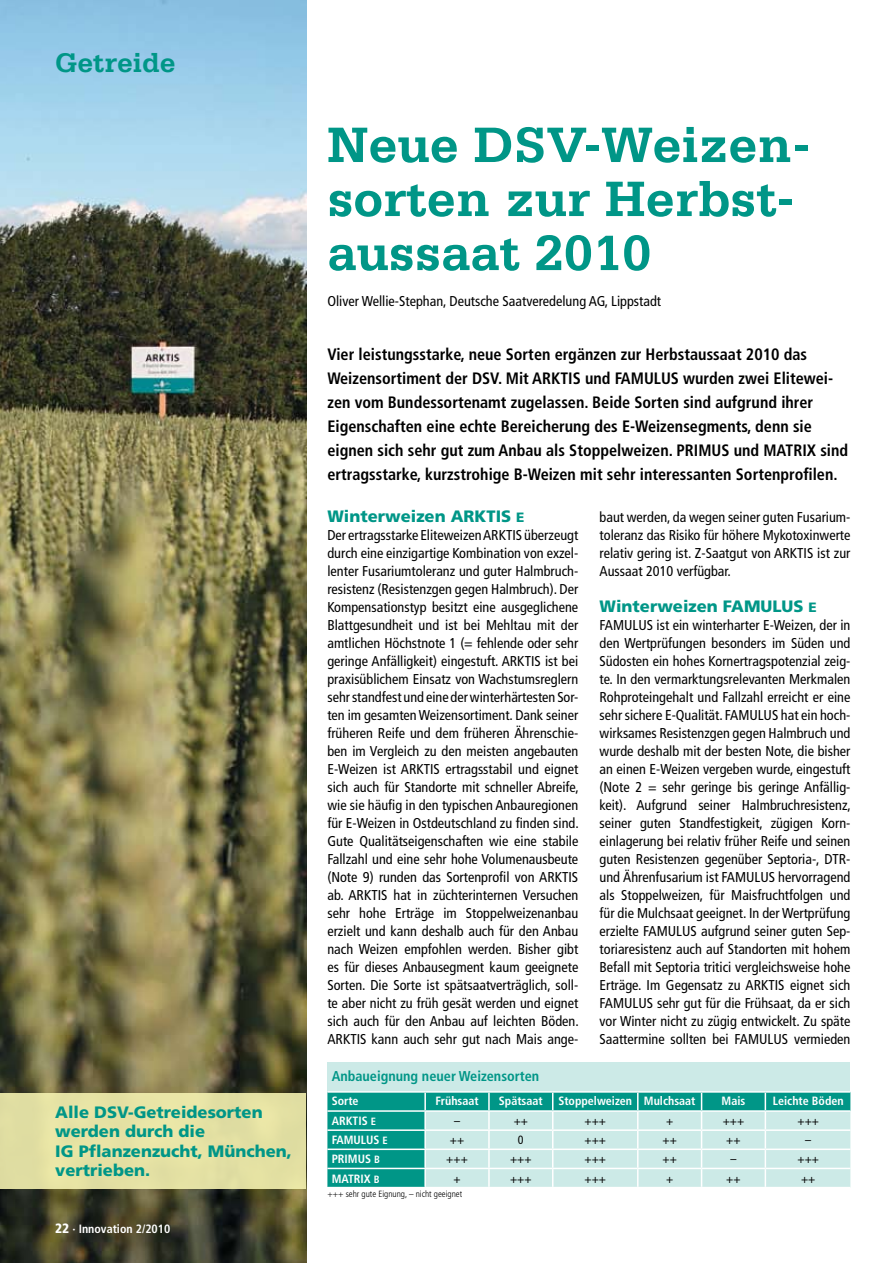
<style>
.page{position:relative;width:893px;height:1263px;background:#fff}
.page>*{position:absolute;margin:0;border:0;box-sizing:border-box;transform-origin:0 0}
.t1{font:700 52.5px/54px "Serifa";color:#009687}
.t2{font:700 28.5px "Serifa";color:#009687}
.t3{font:700 condensed 16.5px/24px "Frutiger";color:#000}
.t4{font:900 16.5px/19.5px "Frutiger";color:#009687}
.t5{font:condensed 14.25px/18px "Frutiger";color:#000;text-align:justify}
.t6{font:700 condensed 14.25px "Frutiger";color:#009687}
.t7{font:700 condensed 12px "Frutiger";color:#fff}
.t8{font:condensed 12px "Frutiger";color:#000}
.t9{font:300 condensed 9px "Frutiger";color:#000}
.s1{font-weight:900;font-size:13.5px}
.s2{font-size:13.5px}
.s3{font-size:10.5px}
</style>
<div class="page">
<img style="left:0;top:0;width:306px;height:1263px">
<div style="left:327px;top:1062px;width:523px;height:30px;background:#cceae7"></div>
<div style="left:327px;top:1093px;width:97px;height:94px;background:#009687"></div>
<hr style="left:327px;top:1129px;width:99px;height:2px;background:#fff">
<hr style="left:327px;top:1148px;width:99px;height:2px;background:#fff">
<hr style="left:327px;top:1168px;width:99px;height:1px;background:#fff">
<hr style="left:327px;top:1110px;width:98px;height:2px;background:#fff">
<svg style="left:424px;top:1093px;width:426px;height:94px;background:#abdcd7"></svg>
<hr style="left:327px;top:1091px;width:98px;height:2px;background:#fff">
<hr style="left:425px;top:1091px;width:64px;height:2px;background:#fff">
<hr style="left:489px;top:1091px;width:64px;height:2px;background:#fff">
<hr style="left:553px;top:1091px;width:85px;height:2px;background:#fff">
<hr style="left:638px;top:1091px;width:64px;height:2px;background:#fff">
<hr style="left:702px;top:1091px;width:63px;height:2px;background:#fff">
<hr style="left:765px;top:1091px;width:85px;height:2px;background:#fff">
<div style="left:0;top:1093px;width:306px;height:95px;background:#e4e1a3"></div>
<h2 class="t2" style="left:55px;top:46px;width:122px">Getreide</h2>
<p class="t4" style="left:55px;top:1102px;width:238px">Alle DSV-Getreidesorten werden durch die<br>IG Pflanzenzucht, München, vertrieben.</p>
<p class="t7" style="left:55px;top:1222px;width:117px"><span class="s1">22</span> · Innovation 2/2010</p>
<h1 class="t1" style="left:327px;top:117px;width:484px">Neue DSV-Weizen&shy;sorten zur Herbst&shy;aussaat 2010</h1>
<p class="t5" style="left:327px;top:292px;width:335px">Oliver Wellie-Stephan, Deutsche Saatveredelung AG, Lippstadt</p>
<p class="t3" style="left:327px;top:342px;width:522px">Vier leistungsstarke, neue Sorten ergänzen zur Herbstaussaat 2010 das Weizensortiment der DSV. Mit ARKTIS und FAMULUS wurden zwei Elitewei&shy;zen vom Bundessortenamt zugelassen. Beide Sorten sind aufgrund ihrer Eigenschaften eine echte Bereicherung des E-Weizensegments, denn sie eignen sich sehr gut zum Anbau als Stoppelweizen. PRIMUS und MATRIX sind ertragsstarke, kurzstrohige B-Weizen mit sehr interessanten Sortenprofilen.</p>
<p class="t4" style="left:327px;top:506px;width:199px">Winterweizen ARKTIS <span class="s2">E</span></p>
<p class="t5" style="left:327px;top:526px;width:253px">Der ertragsstarke Eliteweizen ARKTIS überzeugt durch eine einzigartige Kombination von exzel&shy;lenter Fusariumtoleranz und guter Halmbruch&shy;resistenz (Resistenzgen gegen Halmbruch). Der Kompensationstyp besitzt eine ausgeglichene Blattgesundheit und ist bei Mehltau mit der amtlichen Höchstnote 1 (= fehlende oder sehr geringe Anfälligkeit) eingestuft. ARKTIS ist bei praxisüblichem Einsatz von Wachstumsreglern sehr standfest und eine der winterhärtesten Sor&shy;ten im gesamten Weizensortiment. Dank seiner früheren Reife und dem früheren Ährenschie&shy;ben im Vergleich zu den meisten angebauten E-Weizen ist ARKTIS ertragsstabil und eignet sich auch für Standorte mit schneller Abreife, wie sie häufig in den typischen Anbauregionen für E-Weizen in Ostdeutschland zu finden sind.<br>Gute Qualitätseigenschaften wie eine stabile Fallzahl und eine sehr hohe Volumenausbeute (Note 9) runden das Sortenprofil von ARKTIS ab. ARKTIS hat in züchterinternen Versuchen sehr hohe Erträge im Stoppelweizenanbau erzielt und kann deshalb auch für den Anbau nach Weizen empfohlen werden. Bisher gibt es für dieses Anbausegment kaum geeignete Sorten. Die Sorte ist spätsaatverträglich, soll&shy;te aber nicht zu früh gesät werden und eignet sich auch für den Anbau auf leichten Böden.<br>ARKTIS kann auch sehr gut nach Mais ange-</p>
<p class="t5" style="left:600px;top:508px;width:252px">baut werden, da wegen seiner guten Fusarium&shy;toleranz das Risiko für höhere Mykotoxinwerte relativ gering ist. Z-Saatgut von ARKTIS ist zur Aussaat 2010 verfügbar.</p>
<p class="t4" style="left:600px;top:596px;width:219px">Winterweizen FAMULUS <span class="s2">E</span></p>
<p class="t5" style="left:600px;top:616px;width:253px">FAMULUS ist ein winterharter E-Weizen, der in den Wertprüfungen besonders im Süden und Südosten ein hohes Kornertragspotenzial zeig&shy;te. In den vermarktungsrelevanten Merkmalen Rohproteingehalt und Fallzahl erreicht er eine sehr sichere E-Qualität. FAMULUS hat ein hoch&shy;wirksames Resistenzgen gegen Halmbruch und wurde deshalb mit der besten Note, die bisher an einen E-Weizen vergeben wurde, eingestuft (Note 2 = sehr geringe bis geringe Anfällig&shy;keit). Aufgrund seiner Halmbruchresistenz, seiner guten Standfestigkeit, zügigen Korn&shy;einlagerung bei relativ früher Reife und seinen guten Resistenzen gegenüber Septoria-, DTR&shy;und Ährenfusarium ist FAMULUS hervorragend als Stoppelweizen, für Maisfruchtfolgen und für die Mulchsaat geeignet. In der Wertprüfung erzielte FAMULUS aufgrund seiner guten Sep&shy;toriaresistenz auch auf Standorten mit hohem Befall mit Septoria tritici vergleichsweise hohe Erträge. Im Gegensatz zu ARKTIS eignet sich FAMULUS sehr gut für die Frühsaat, da er sich vor Winter nicht zu zügig entwickelt. Zu späte Saattermine sollten bei FAMULUS vermieden</p>
<p class="t6" style="left:332px;top:1068px;width:209px">Anbaueignung neuer Weizensorten</p>
<p class="t7" style="left:332px;top:1094px;width:28px">Sorte</p>
<p class="t7" style="left:435px;top:1094px;width:45px">Frühsaat</p>
<p class="t7" style="left:499px;top:1094px;width:45px">Spätsaat</p>
<p class="t7" style="left:558px;top:1094px;width:139px">Stoppelweizen Mulchsaat</p>
<p class="t7" style="left:722px;top:1094px;width:25px">Mais</p>
<p class="t7" style="left:773px;top:1094px;width:72px">Leichte Böden</p>
<p class="t7" style="left:332px;top:1114px;width:46px">ARKTIS <span class="s3">E</span></p>
<p class="t8" style="left:454px;top:1114px;width:7px">–</p>
<p class="t8" style="left:514px;top:1114px;width:16px">++</p>
<p class="t8" style="left:584px;top:1114px;width:23px">+++</p>
<p class="t8" style="left:666px;top:1114px;width:9px">+</p>
<p class="t8" style="left:723px;top:1114px;width:23px">+++</p>
<p class="t8" style="left:797px;top:1114px;width:23px">+++</p>
<p class="t7" style="left:332px;top:1133px;width:58px">FAMULUS <span class="s3">E</span></p>
<p class="t8" style="left:450px;top:1133px;width:16px">++</p>
<p class="t8" style="left:518px;top:1133px;width:7px">0</p>
<p class="t8" style="left:584px;top:1133px;width:23px">+++</p>
<p class="t8" style="left:662px;top:1133px;width:16px">++</p>
<p class="t8" style="left:726px;top:1133px;width:16px">++</p>
<p class="t8" style="left:805px;top:1133px;width:7px">–</p>
<p class="t7" style="left:332px;top:1152px;width:50px">PRIMUS <span class="s3">B</span></p>
<p class="t8" style="left:446px;top:1152px;width:23px">+++</p>
<p class="t8" style="left:510px;top:1152px;width:23px">+++</p>
<p class="t8" style="left:584px;top:1152px;width:23px">+++</p>
<p class="t8" style="left:662px;top:1152px;width:16px">++</p>
<p class="t8" style="left:730px;top:1152px;width:7px">–</p>
<p class="t8" style="left:797px;top:1152px;width:23px">+++</p>
<p class="t7" style="left:332px;top:1171px;width:50px">MATRIX <span class="s3">B</span></p>
<p class="t8" style="left:453px;top:1171px;width:9px">+</p>
<p class="t8" style="left:510px;top:1171px;width:23px">+++</p>
<p class="t8" style="left:584px;top:1171px;width:23px">+++</p>
<p class="t8" style="left:666px;top:1171px;width:9px">+</p>
<p class="t8" style="left:726px;top:1171px;width:16px">++</p>
<p class="t8" style="left:801px;top:1171px;width:16px">++</p>
<p class="t9" style="left:327px;top:1189px;width:136px">+++ sehr gute Eignung, – nicht geeignet</p>
</div>
